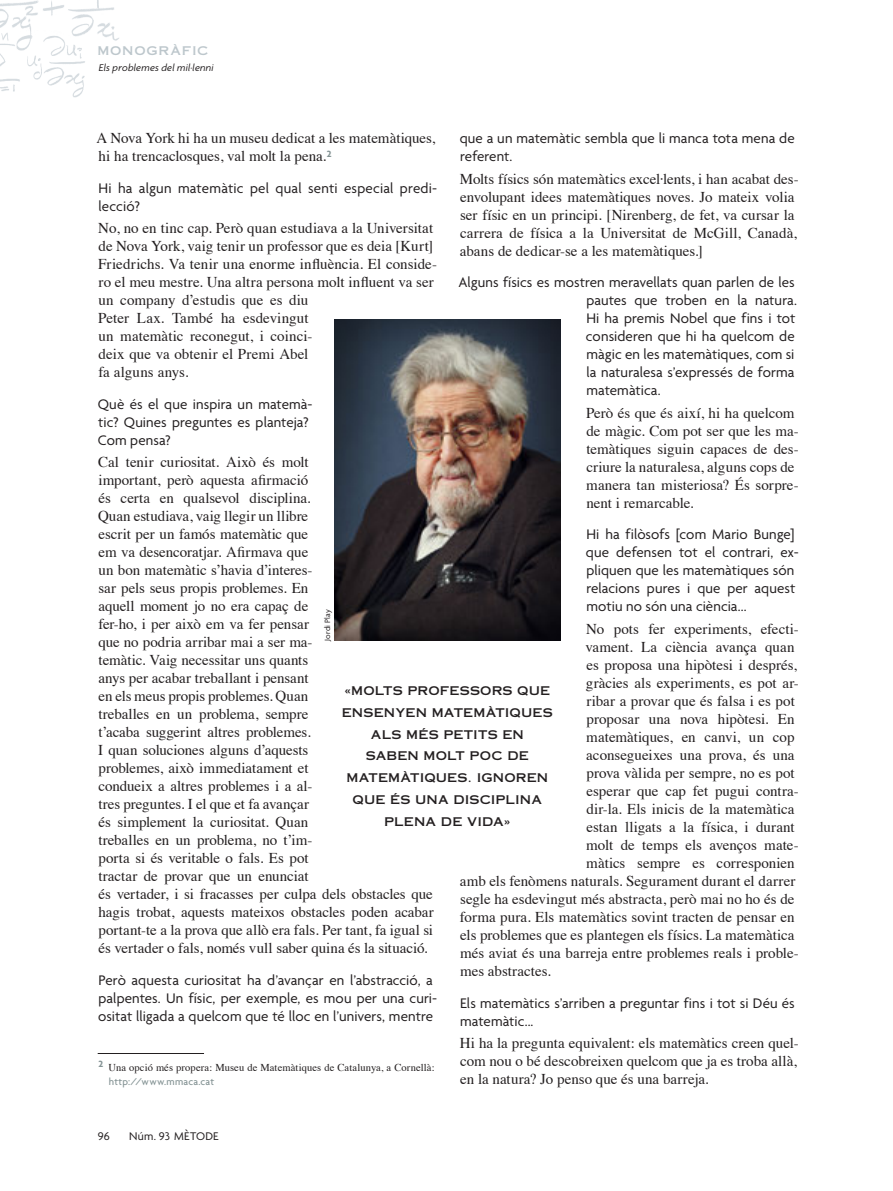
<style>
.page{position:relative;width:893px;height:1191px;background:#fff}
.page>*{position:absolute;margin:0;border:0;box-sizing:border-box;transform-origin:0 0}
._11_RESPOSTES{font:15px/18px "Times";color:#231f20}
._10_PREGUNTES{font:15px/18px "Agenda";letter-spacing:.005em;color:#231f20}
._12_DESTACADO{font:12px/21.8px "Copperplate Thirty One AB";letter-spacing:.01em;color:#231f20;text-align:center}
.t1{font:12px "Agenda";letter-spacing:.02em;color:#231f20}
.t2{font:12px "Copperplate Thirty One AB";letter-spacing:.06em;color:#bdc7cc}
._13_NOTAS_AL_PIE{font:10.5px/13.5px "Times";letter-spacing:.01em;color:#231f20}
.t3{font:italic 10.5px "Agenda";letter-spacing:.02em;color:#231f20}
._15_CREDITOS_FOTOGRA{font:8.25px "Agenda";letter-spacing:.015em;color:#231f20}
.s1{font-family:"Agenda";font-weight:500;color:#859495}
</style>
<div class="page">
<img style="left:0;top:0;width:119px;height:98px">
<hr style="left:98px;top:1052px;width:106px;height:1px;background:#231f20">
<img style="left:334px;top:319px;width:226px;height:321px">
<p class="t2" style="left:97px;top:44px;width:113px">MONOGRÀFIC</p>
<p class="t3" style="left:99px;top:61px;width:116px">Els problemes del mil·lenni</p>
<p class="_10_PREGUNTES" style="left:460px;top:129px;width:336px">que a un matemàtic sembla que li manca tota mena de referent.</p>
<p class="_11_RESPOSTES" style="left:460px;top:168px;width:339px">Molts físics són matemàtics excel·lents, i han acabat des&shy;envolupant idees matemàtiques noves. Jo mateix volia ser físic en un principi. [Nirenberg, de fet, va cursar la carrera de física a la Universitat de McGill, Canadà, abans de dedicar-se a les matemàtiques.]</p>
<p class="_10_PREGUNTES" style="left:586px;top:273px;width:213px;text-indent:-127px">Alguns físics es mostren meravellats quan parlen de les pautes que troben en la natura.<br>Hi ha premis Nobel que fins i tot consideren que hi ha quelcom de màgic en les matemàtiques, com si la naturalesa s’expressés de forma matemàtica.</p>
<p class="_11_RESPOSTES" style="left:586px;top:402px;width:214px">Però és que és així, hi ha quelcom de màgic. Com pot ser que les ma&shy;temàtiques siguin capaces de des&shy;criure la naturalesa, alguns cops de manera tan misteriosa? És sorpre&shy;nent i remarcable.</p>
<p class="_10_PREGUNTES" style="left:586px;top:525px;width:214px">Hi ha filòsofs [com Mario Bunge] que defensen tot el contrari, ex&shy;pliquen que les matemàtiques són relacions pures i que per aquest motiu no són una ciència...</p>
<p class="_11_RESPOSTES" style="left:586px;top:618px;width:214px">No pots fer experiments, efecti-</p>
<p class="_11_RESPOSTES" style="left:585px;top:636px;width:211px">vament. La ciència avança quan</p>
<p class="_11_RESPOSTES" style="left:586px;top:654px;width:212px">es proposa una hipòtesi i després,</p>
<p class="_11_RESPOSTES" style="left:586px;top:672px;width:214px">gràcies als experiments, es pot ar-</p>
<p class="_11_RESPOSTES" style="left:586px;top:690px;width:210px">ribar a provar que és falsa i es pot</p>
<p class="_11_RESPOSTES" style="left:586px;top:708px;width:210px">proposar una nova hipòtesi. En</p>
<p class="_11_RESPOSTES" style="left:586px;top:726px;width:210px">matemàtiques, en canvi, un cop</p>
<p class="_11_RESPOSTES" style="left:586px;top:744px;width:210px">aconsegueixes una prova, és una</p>
<p class="_11_RESPOSTES" style="left:586px;top:762px;width:210px">prova vàlida per sempre, no es pot</p>
<p class="_11_RESPOSTES" style="left:586px;top:780px;width:214px">esperar que cap fet pugui contra-</p>
<p class="_11_RESPOSTES" style="left:586px;top:798px;width:209px">dir-la. Els inicis de la matemàtica</p>
<p class="_11_RESPOSTES" style="left:586px;top:816px;width:210px">estan lligats a la física, i durant</p>
<p class="_11_RESPOSTES" style="left:586px;top:834px;width:214px">molt de temps els avenços mate-</p>
<p class="_11_RESPOSTES" style="left:586px;top:852px;width:210px">màtics sempre es corresponien</p>
<p class="_11_RESPOSTES" style="left:460px;top:870px;width:337px">amb els fenòmens naturals. Segurament durant el darrer</p>
<p class="_11_RESPOSTES" style="left:460px;top:888px;width:336px">segle ha esdevingut més abstracta, però mai no ho és de</p>
<p class="_11_RESPOSTES" style="left:460px;top:906px;width:336px">forma pura. Els matemàtics sovint tracten de pensar en</p>
<p class="_11_RESPOSTES" style="left:460px;top:924px;width:336px">els problemes que es plantegen els físics. La matemàtica</p>
<p class="_11_RESPOSTES" style="left:460px;top:942px;width:340px">més aviat és una barreja entre problemes reals i proble-</p>
<p class="_11_RESPOSTES" style="left:460px;top:960px;width:92px">mes abstractes.</p>
<p class="_10_PREGUNTES" style="left:460px;top:993px;width:336px">Els matemàtics s’arriben a preguntar fins i tot si Déu és matemàtic...</p>
<p class="_11_RESPOSTES" style="left:460px;top:1032px;width:340px">Hi ha la pregunta equivalent: els matemàtics creen quel&shy;com nou o bé descobreixen quelcom que ja es troba allà, en la natura? Jo penso que és una barreja.</p>
<p class="_11_RESPOSTES" style="left:96px;top:128px;width:340px">A Nova York hi ha un museu dedicat a les matemàtiques, hi ha trencaclosques, val molt la pena.<sup>2</sup></p>
<p class="_10_PREGUNTES" style="left:98px;top:179px;width:340px">Hi ha algun matemàtic pel qual senti especial predi&shy;lecció?</p>
<p class="_11_RESPOSTES" style="left:98px;top:218px;width:340px">No, no en tinc cap. Però quan estudiava a la Universitat de Nova York, vaig tenir un professor que es deia [Kurt] Friedrichs. Va tenir una enorme influència. El conside&shy;ro el meu mestre. Una altra persona molt influent va ser un company d’estudis que es diu<br>Peter Lax. També ha esdevingut<br>un matemàtic reconegut, i coinci-<br>deix que va obtenir el Premi Abel<br>fa alguns anys.</p>
<p class="_10_PREGUNTES" style="left:98px;top:395px;width:216px">Què és el que inspira un matemà&shy;tic? Quines preguntes es planteja?<br>Com pensa?</p>
<p class="_11_RESPOSTES" style="left:98px;top:452px;width:337px">Cal tenir curiositat. Això és molt<br>important, però aquesta afirmació<br>és certa en qualsevol disciplina.<br>Quan estudiava, vaig llegir un llibre<br>escrit per un famós matemàtic que<br>em va desencoratjar. Afirmava que<br>un bon matemàtic s’havia d’interes-<br>sar pels seus propis problemes. En<br>aquell moment jo no era capaç de<br>fer-ho, i per això em va fer pensar<br>que no podria arribar mai a ser ma-<br>temàtic. Vaig necessitar uns quants<br>anys per acabar treballant i pensant<br>en els meus propis problemes. Quan<br>treballes en un problema, sempre<br>t’acaba suggerint altres problemes.<br>I quan soluciones alguns d’aquests<br>problemes, això immediatament et<br>condueix a altres problemes i a al-<br>tres preguntes. I el que et fa avançar<br>és simplement la curiositat. Quan<br>treballes en un problema, no t’im-<br>porta si és veritable o fals. Es pot<br>tractar de provar que un enunciat<br>és vertader, i si fracasses per culpa dels obstacles que hagis trobat, aquests mateixos obstacles poden acabar portant-te a la prova que allò era fals. Per tant, fa igual si és vertader o fals, només vull saber quina és la situació.</p>
<p class="_10_PREGUNTES" style="left:98px;top:971px;width:340px">Però aquesta curiositat ha d’avançar en l’abstracció, a palpentes. Un físic, per exemple, es mou per una curi&shy;ositat lligada a quelcom que té lloc en l’univers, mentre</p>
<p class="_13_NOTAS_AL_PIE" style="left:109px;top:1059px;width:327px;text-indent:-10px"><sup>2</sup> Una opció més propera: Museu de Matemàtiques de Catalunya, a Cornellà: <span class="s1">http://www.mmaca.cat</span></p>
<p class="_15_CREDITOS_FOTOGRA" style="left:323px;top:640px;width:33px;rotate:-90deg">Jordi Play</p>
<p class="_12_DESTACADO" style="left:342px;top:679px;width:212px">«MOLTS PROFESSORS QUE<br>ENSENYEN MATEMÀTIQUES<br>ALS MÉS PETITS EN<br>SABEN MOLT POC DE<br>MATEMÀTIQUES. IGNOREN<br>QUE ÉS UNA DISCIPLINA<br>PLENA DE VIDA»</p>
<p class="t1" style="left:98px;top:1129px;width:13px">96</p>
<p class="t1" style="left:129px;top:1129px;width:91px">Núm. 93 MÈTODE</p>
</div>
